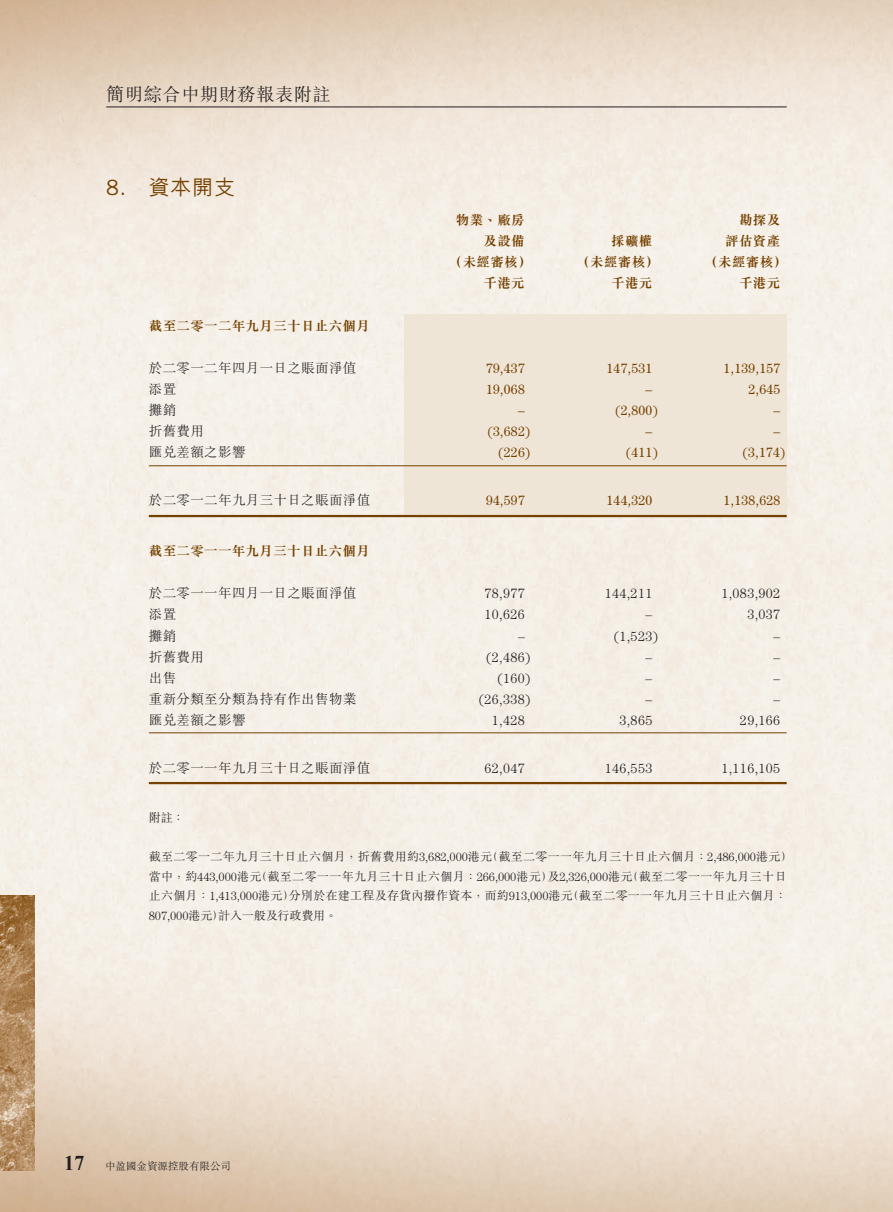
<style>
.page{position:relative;width:893px;height:1212px;background:#fff}
.page>*{position:absolute;margin:0;border:0;box-sizing:border-box;transform-origin:0 0}
.t1{font:500 21px "M Hei HK";color:#754100}
.t2{font:700 21px "Times New Roman";color:#231f20;scale:.95 1}
.t3{font:300 18px "M Sung HK";letter-spacing:.04em;color:#231f20}
.t4{font:300 13.5px "M Sung HK";letter-spacing:.025em;color:#231f20}
.t5{font:300 13.5px "Century Std";letter-spacing:.025em;color:#231f20}
.t6{font:13.5px "Century Std";letter-spacing:.025em;color:#754100}
.t7{font:700 13.5px "M Sung HK";letter-spacing:.025em;color:#754100}
.t8{font:300 12px/19.5px "M Sung HK";letter-spacing:.025em;color:#231f20}
.t9{font:300 10.5px "M Sung HK";color:#231f20}
.s1{font-family:"Trade Gothic LT Std";font-weight:400}
.s2{font-family:"Century Std"}
</style>
<div class="page">
<img style="left:0;top:0;width:893px;height:1212px">
<img style="left:0;top:895px;width:34px;height:275px">
<hr style="left:106px;top:107px;width:681px;height:1px;background:#231f20">
<div style="left:404px;top:315px;width:383px;height:201px;background:#efe5d7"></div>
<hr style="left:149px;top:465px;width:638px;height:1px;background:#754100">
<hr style="left:149px;top:515px;width:638px;height:2px;background:#754100">
<hr style="left:149px;top:732px;width:638px;height:1px;background:#754100">
<hr style="left:149px;top:782px;width:638px;height:2px;background:#754100">
<p class="t3" style="left:106px;top:82px;width:226px">簡明綜合中期財務報表附註</p>
<p class="t1" style="left:106px;top:172px;width:130px"><span class="s1">8.</span> 資本開支</p>
<p class="t7" style="left:456px;top:211px;width:70px">物業、廠房</p>
<p class="t7" style="left:739px;top:211px;width:43px">勘探及</p>
<p class="t7" style="left:484px;top:232px;width:43px">及設備</p>
<p class="t7" style="left:611px;top:232px;width:43px">採礦權</p>
<p class="t7" style="left:725px;top:232px;width:57px">評估資產</p>
<p class="t7" style="left:449px;top:253px;width:84px">（未經審核）</p>
<p class="t7" style="left:576px;top:253px;width:84px">（未經審核）</p>
<p class="t7" style="left:704px;top:253px;width:84px">（未經審核）</p>
<p class="t7" style="left:484px;top:274px;width:43px">千港元</p>
<p class="t7" style="left:611px;top:274px;width:43px">千港元</p>
<p class="t7" style="left:739px;top:274px;width:43px">千港元</p>
<p class="t7" style="left:149px;top:317px;width:223px">截至二零一二年九月三十日止六個月</p>
<p class="t4" style="left:149px;top:359px;width:209px">於二零一二年四月一日之賬面淨值</p>
<p class="t6" style="left:486px;top:361px;width:40px">79,437</p>
<p class="t6" style="left:606px;top:361px;width:47px">147,531</p>
<p class="t6" style="left:724px;top:361px;width:58px">1,139,157</p>
<p class="t4" style="left:149px;top:380px;width:29px">添置</p>
<p class="t6" style="left:486px;top:382px;width:40px">19,068</p>
<p class="t6" style="left:646px;top:382px;width:8px">–</p>
<p class="t6" style="left:749px;top:382px;width:33px">2,645</p>
<p class="t4" style="left:149px;top:401px;width:29px">攤銷</p>
<p class="t6" style="left:518px;top:403px;width:8px">–</p>
<p class="t6" style="left:615px;top:403px;width:44px">(2,800)</p>
<p class="t6" style="left:773px;top:403px;width:8px">–</p>
<p class="t4" style="left:149px;top:422px;width:57px">折舊費用</p>
<p class="t6" style="left:487px;top:424px;width:44px">(3,682)</p>
<p class="t6" style="left:646px;top:424px;width:8px">–</p>
<p class="t6" style="left:773px;top:424px;width:8px">–</p>
<p class="t4" style="left:149px;top:443px;width:98px">匯兌差額之影響</p>
<p class="t6" style="left:498px;top:445px;width:34px">(226)</p>
<p class="t6" style="left:626px;top:445px;width:34px">(411)</p>
<p class="t6" style="left:743px;top:445px;width:44px">(3,174)</p>
<p class="t4" style="left:149px;top:491px;width:223px">於二零一二年九月三十日之賬面淨值</p>
<p class="t6" style="left:486px;top:493px;width:40px">94,597</p>
<p class="t6" style="left:606px;top:493px;width:47px">144,320</p>
<p class="t6" style="left:724px;top:493px;width:58px">1,138,628</p>
<p class="t7" style="left:149px;top:542px;width:223px">截至二零一一年九月三十日止六個月</p>
<p class="t4" style="left:149px;top:584px;width:209px">於二零一一年四月一日之賬面淨值</p>
<p class="t5" style="left:484px;top:586px;width:42px">78,977</p>
<p class="t5" style="left:605px;top:586px;width:49px">144,211</p>
<p class="t5" style="left:721px;top:586px;width:60px">1,083,902</p>
<p class="t4" style="left:149px;top:605px;width:29px">添置</p>
<p class="t5" style="left:484px;top:607px;width:42px">10,626</p>
<p class="t5" style="left:646px;top:607px;width:8px">–</p>
<p class="t5" style="left:747px;top:607px;width:34px">3,037</p>
<p class="t4" style="left:149px;top:626px;width:29px">攤銷</p>
<p class="t5" style="left:518px;top:628px;width:8px">–</p>
<p class="t5" style="left:613px;top:628px;width:47px">(1,523)</p>
<p class="t5" style="left:773px;top:628px;width:8px">–</p>
<p class="t4" style="left:149px;top:647px;width:57px">折舊費用</p>
<p class="t5" style="left:485px;top:649px;width:47px">(2,486)</p>
<p class="t5" style="left:646px;top:649px;width:8px">–</p>
<p class="t5" style="left:773px;top:649px;width:8px">–</p>
<p class="t4" style="left:149px;top:668px;width:29px">出售</p>
<p class="t5" style="left:497px;top:670px;width:36px">(160)</p>
<p class="t5" style="left:646px;top:670px;width:8px">–</p>
<p class="t5" style="left:773px;top:670px;width:8px">–</p>
<p class="t4" style="left:149px;top:689px;width:209px">重新分類至分類為持有作出售物業</p>
<p class="t5" style="left:478px;top:691px;width:55px">(26,338)</p>
<p class="t5" style="left:646px;top:691px;width:8px">–</p>
<p class="t5" style="left:773px;top:691px;width:8px">–</p>
<p class="t4" style="left:149px;top:710px;width:98px">匯兌差額之影響</p>
<p class="t5" style="left:492px;top:712px;width:34px">1,428</p>
<p class="t5" style="left:619px;top:712px;width:34px">3,865</p>
<p class="t5" style="left:740px;top:712px;width:42px">29,166</p>
<p class="t4" style="left:149px;top:758px;width:223px">於二零一一年九月三十日之賬面淨值</p>
<p class="t5" style="left:484px;top:760px;width:42px">62,047</p>
<p class="t5" style="left:605px;top:760px;width:49px">146,553</p>
<p class="t5" style="left:721px;top:760px;width:60px">1,116,105</p>
<p class="t8" style="left:149px;top:807px;width:37px">附註：</p>
<p class="t8" style="left:149px;top:846px;width:645px">截至二零一二年九月三十日止六個月，折舊費用約<span class="s2">3,682,000</span>港元（截至二零一一年九月三十日止六個月：<span class="s2">2,486,000</span>港元）當中，約<span class="s2">443,000</span>港元（截至二零一一年九月三十日止六個月：<span class="s2">266,000</span>港元）及<span class="s2">2,326,000</span>港元（截至二零一一年九月三十日止六個月：<span class="s2">1,413,000</span>港元）分別於在建工程及存貨內撥作資本，而約<span class="s2">913,000</span>港元（截至二零一一年九月三十日止六個月：<span class="s2">807,000</span>港元）計入一般及行政費用。</p>
<p class="t2" style="left:64px;top:1148px;width:22px">17</p>
<p class="t9" style="left:105px;top:1159px;width:127px">中盈國金資源控股有限公司</p>
</div>
